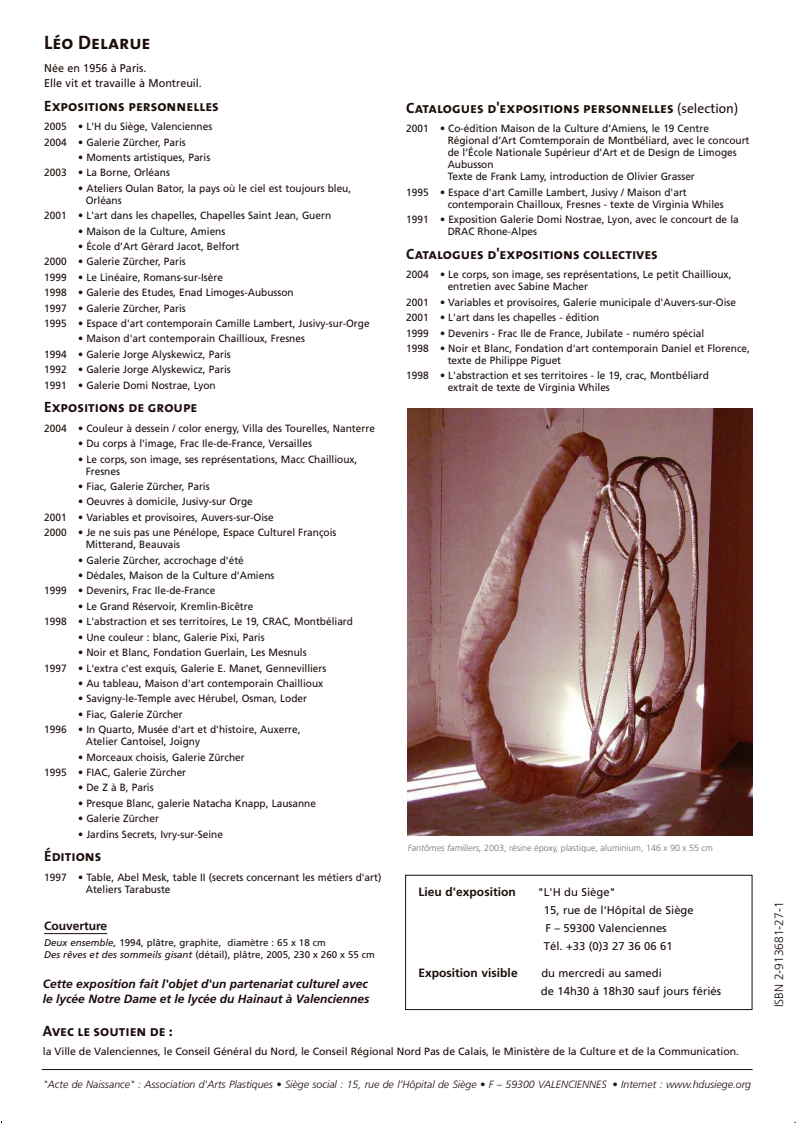
<style>
.page{position:relative;width:796px;height:1123px;background:#fff}
.page>*{position:absolute;margin:0;border:0;box-sizing:border-box;transform-origin:0 0}
.t1{font:19.5px "The Sans Bold Caps";color:#1b0d0a}
.t2{font:15px "The Sans Bold Caps";color:#1b0d0a}
.t3{font:italic 700 12px/15px "Frutiger";color:#1b0d0a}
.t4{font:700 12px "Frutiger";color:#1b0d0a}
.t5{font:300 12px "Frutiger";color:#1b0d0a}
.t6{font:11.25px/18px "Frutiger";color:#1b0d0a}
.t7{font:11.25px/14.7px "Frutiger";color:#1b0d0a;scale:.96 1}
.t8{font:10.5px/15.5px "Frutiger";color:#1b0d0a;scale:.96 1}
.t9{font:italic 300 10.5px "Frutiger";color:#1b0d0a}
.t10{font:10.5px "Frutiger";color:#1b0d0a}
.t11{font:9.75px/12px "Frutiger";color:#1b0d0a}
.t12{font:300 9px "Frutiger";color:#766e6c}
.s1{font-style:italic}
.s2{font-family:"The Sans Caps";font-size:13.5px}
.s3{font-family:"The Sans";font-size:13.5px}
</style>
<div class="page">
<hr style="left:42px;top:1069px;width:710px;height:1px;background:#1b0d0a">
<img style="left:407px;top:408px;width:344px;height:428px">
<hr style="left:44px;top:933px;width:63px;height:1px;background:#1b0d0a">
<h1 class="t1" style="left:44px;top:36px;width:108px">Léo Delarue</h1>
<p class="t7" style="left:44px;top:62px;width:166px">Née en 1956 à Paris.<br>Elle vit et travaille à Montreuil.</p>
<h2 class="t2" style="left:44px;top:100px;width:176px">Expositions personnelles</h2>
<p class="t8" style="left:44px;top:120px;width:176px">2005 • L'H du Siège, Valenciennes<br>2004 • Galerie Zürcher, Paris</p>
<p class="t8" style="left:44px;top:150px;width:174px;text-indent:34px">• Moments artistiques, Paris<br>2003 • La Borne, Orléans</p>
<p class="t8" style="left:86px;top:183px;width:278px;line-height:12px;text-indent:-8px">• Ateliers Oulan Bator, la pays où le ciel est toujours bleu,<br>Orléans</p>
<p class="t8" style="left:44px;top:209px;width:300px">2001 • L'art dans les chapelles, Chapelles Saint Jean, Guern</p>
<p class="t8" style="left:78px;top:224px;width:155px">• Maison de la Culture, Amiens</p>
<p class="t8" style="left:44px;top:239px;width:340px;text-indent:34px">• École d’Art Gérard Jacot, Belfort<br>2000 • Galerie Zürcher, Paris<br>1999 • Le Linéaire, Romans-sur-Isère<br>1998 • Galerie des Etudes, Enad Limoges-Aubusson<br>1997 • Galerie Zürcher, Paris<br>1995 • Espace d'art contemporain Camille Lambert, Jusivy-sur-Orge</p>
<p class="t8" style="left:44px;top:332px;width:273px;text-indent:34px">• Maison d'art contemporain Chaillioux, Fresnes 1994 • Galerie Jorge Alyskewicz, Paris<br>1992 • Galerie Jorge Alyskewicz, Paris<br>1991 • Galerie Domi Nostrae, Lyon</p>
<h2 class="t2" style="left:44px;top:402px;width:155px">Expositions de groupe</h2>
<p class="t8" style="left:44px;top:421px;width:346px">2004 • Couleur à dessein / color energy, Villa des Tourelles, Nanterre</p>
<p class="t8" style="left:78px;top:436px;width:245px">• Du corps à l'image, Frac Ile-de-France, Versailles</p>
<p class="t8" style="left:86px;top:454px;width:284px;line-height:12px;text-indent:-8px">• Le corps, son image, ses représentations, Macc Chaillioux,<br>Fresnes</p>
<p class="t8" style="left:78px;top:479px;width:138px">• Fiac, Galerie Zürcher, Paris</p>
<p class="t8" style="left:44px;top:495px;width:306px;text-indent:34px">• Oeuvres à domicile, Jusivy-sur Orge<br>2001 • Variables et provisoires, Auvers-sur-Oise<br>2000 • Je ne suis pas une Pénélope, Espace Culturel François</p>
<p class="t8" style="left:86px;top:537px;width:100px">Mitterand, Beauvais</p>
<p class="t8" style="left:78px;top:553px;width:174px">• Galerie Zürcher, accrochage d'été</p>
<p class="t8" style="left:44px;top:568px;width:241px;text-indent:34px">• Dédales, Maison de la Culture d'Amiens<br>1999 • Devenirs, Frac Ile-de-France</p>
<p class="t8" style="left:44px;top:599px;width:323px;text-indent:34px">• Le Grand Réservoir, Kremlin-Bicêtre<br>1998 • L'abstraction et ses territoires, Le 19, CRAC, Montbéliard</p>
<p class="t8" style="left:78px;top:630px;width:195px">• Une couleur : blanc, Galerie Pixi, Paris</p>
<p class="t8" style="left:44px;top:645px;width:295px;text-indent:34px">• Noir et Blanc, Fondation Guerlain, Les Mesnuls<br>1997 • L'extra c'est exquis, Galerie E. Manet, Gennevilliers</p>
<p class="t8" style="left:78px;top:676px;width:256px">• Au tableau, Maison d'art contemporain Chaillioux</p>
<p class="t8" style="left:78px;top:691px;width:240px">• Savigny-le-Temple avec Hérubel, Osman, Loder</p>
<p class="t8" style="left:44px;top:707px;width:268px;text-indent:34px">• Fiac, Galerie Zürcher<br>1996 • In Quarto, Musée d'art et d'histoire, Auxerre,</p>
<p class="t8" style="left:86px;top:734px;width:121px">Atelier Cantoisel, Joigny</p>
<p class="t8" style="left:44px;top:750px;width:210px;text-indent:34px">• Morceaux choisis, Galerie Zürcher<br>1995 • FIAC, Galerie Zürcher</p>
<p class="t8" style="left:78px;top:780px;width:80px">• De Z à B, Paris</p>
<p class="t8" style="left:78px;top:796px;width:249px">• Presque Blanc, galerie Natacha Knapp, Lausanne</p>
<p class="t8" style="left:78px;top:811px;width:86px">• Galerie Zürcher</p>
<p class="t8" style="left:78px;top:827px;width:152px">• Jardins Secrets, Ivry-sur-Seine</p>
<h2 class="t2" style="left:44px;top:851px;width:59px">Éditions</h2>
<p class="t8" style="left:86px;top:871px;width:309px;line-height:12px;text-indent:-41px">1997 • Table, Abel Mesk, table II (secrets concernant les métiers d'art)<br>Ateliers Tarabuste</p>
<p class="t4" style="left:44px;top:921px;width:65px">Couverture</p>
<p class="t11" style="left:44px;top:937px;width:332px"><span class="s1">Deux ensemble,</span> 1994, plâtre, graphite, diamètre : 65 x 18 cm<br><span class="s1">Des rêves et des sommeils gisant</span> (détail), plâtre, 2005, 230 x 260 x 55 cm</p>
<p class="t3" style="left:43px;top:977px;width:328px">Cette exposition fait l'objet d'un partenariat culturel avec le lycée Notre Dame et le lycée du Hainaut à Valenciennes</p>
<h2 class="t2" style="left:406px;top:103px;width:333px">Catalogues d'expositions personnelles <span class="s2">(</span><span class="s3">selection</span><span class="s2">)</span></h2>
<p class="t8" style="left:447px;top:124px;width:316px;line-height:12px;text-indent:-41px">2001 • Co-édition Maison de la Culture d’Amiens, le 19 Centre Régional d’Art Comtemporain de Montbéliard, avec le concourt de l’École Nationale Supérieur d’Art et de Design de Limoges Aubusson<br>Texte de Frank Lamy, introduction de Olivier Grasser</p>
<p class="t8" style="left:447px;top:187px;width:289px;line-height:12px;text-indent:-41px">1995 • Espace d'art Camille Lambert, Jusivy / Maison d'art contemporain Chailloux, Fresnes - texte de Virginia Whiles</p>
<p class="t8" style="left:447px;top:214px;width:304px;line-height:12px;text-indent:-41px">1991 • Exposition Galerie Domi Nostrae, Lyon, avec le concourt de la<br>DRAC Rhone-Alpes</p>
<h2 class="t2" style="left:406px;top:248px;width:253px">Catalogues d'expositions collectives</h2>
<p class="t8" style="left:447px;top:269px;width:297px;line-height:12px;text-indent:-41px">2004 • Le corps, son image, ses représentations, Le petit Chaillioux, entretien avec Sabine Macher</p>
<p class="t8" style="left:406px;top:295px;width:359px">2001 • Variables et provisoires, Galerie municipale d'Auvers-sur-Oise 2001 • L'art dans les chapelles - édition<br>1999 • Devenirs - Frac Ile de France, Jubilate - numéro spécial<br>1998 • Noir et Blanc, Fondation d'art contemporain Daniel et Florence,</p>
<p class="t8" style="left:406px;top:353px;width:317px;text-indent:41px">texte de Philippe Piguet<br>1998 • L'abstraction et ses territoires - le 19, crac, Montbéliard</p>
<p class="t8" style="left:447px;top:381px;width:170px">extrait de texte de Virginia Whiles</p>
<p class="t12" style="left:407px;top:844px;width:307px"><span class="s1">Fantômes familiers,</span> 2003, résine époxy, plastique, aluminium, 146 x 90 x 55 cm</p>
<p class="t4" style="left:418px;top:887px;width:98px">Lieu d'exposition</p>
<p class="t6" style="left:543px;top:884px;width:151px;text-indent:-6px">"L'H du Siège"<br>15, rue de l'Hôpital de Siège<br>F – 59300 Valenciennes<br>Tél. +33 (0)3 27 36 06 61</p>
<p class="t4" style="left:418px;top:968px;width:100px">Exposition visible</p>
<p class="t6" style="left:540px;top:965px;width:182px">du mercredi au samedi<br>de 14h30 à 18h30 sauf jours fériés</p>
<h2 class="t2" style="left:43px;top:1026px;width:131px">Avec le soutien de :</h2>
<p class="t10" style="left:43px;top:1047px;width:697px">la Ville de Valenciennes, le Conseil Général du Nord, le Conseil Régional Nord Pas de Calais, le Ministère de la Culture et de la Communication.</p>
<p class="t9" style="left:43px;top:1080px;width:709px">"Acte de Naissance" : Association d'Arts Plastiques • Siège social : 15, rue de l’Hôpital de Siège • F – 59300 VALENCIENNES • Internet : www.hdusiege.org</p>
<p class="t5" style="left:773px;top:1007px;width:107px;rotate:-90deg">ISBN 2-913681-27-1</p>
</div>
